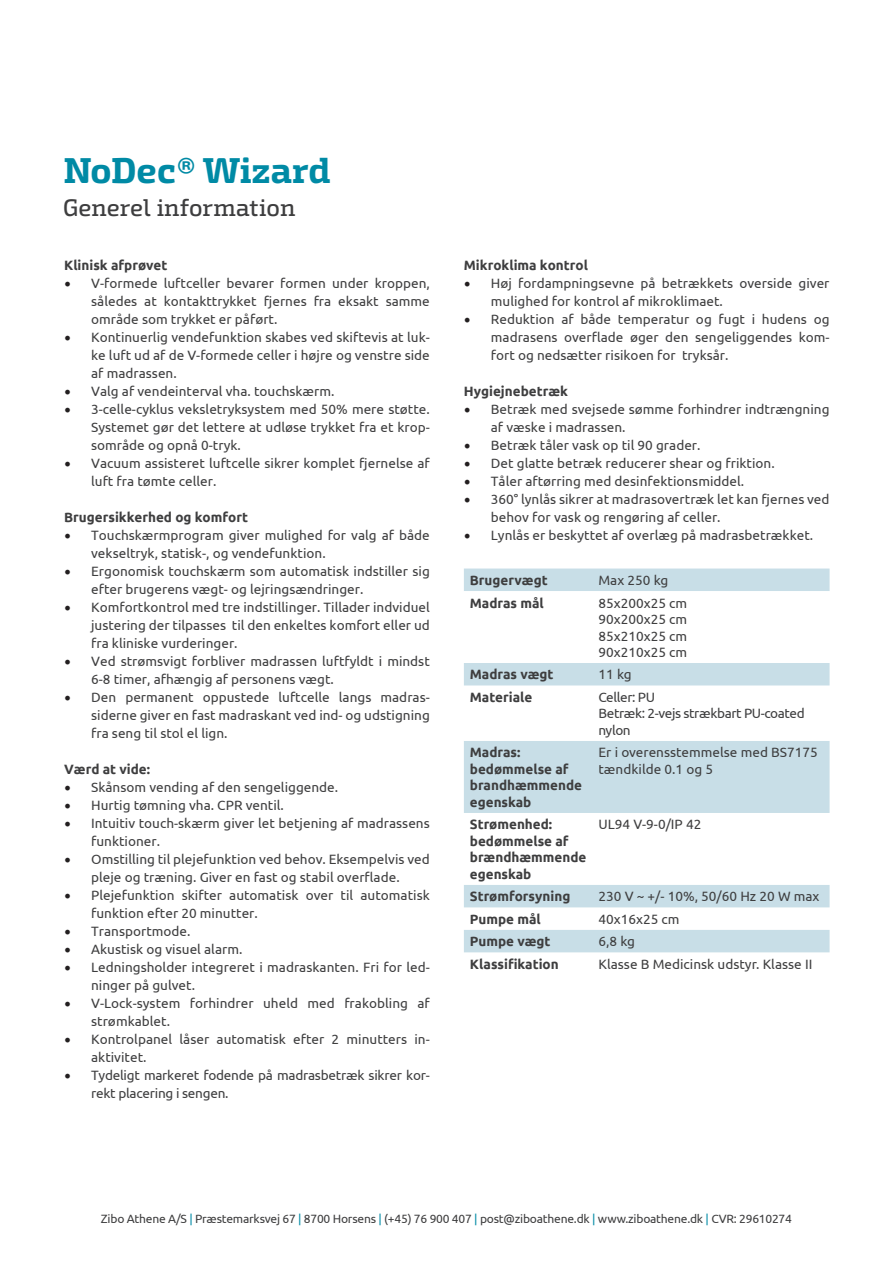
<style>
.page{position:relative;width:893px;height:1263px;background:#fff}
.page>*{position:absolute;margin:0;border:0;box-sizing:border-box;transform-origin:0 0}
.t1{font:700 36px "Exo Slab Pro";letter-spacing:-.005em;color:#008aa5}
.t2{font:500 24px "Exo Slab Pro";letter-spacing:-.005em;color:#3e3e3f}
.t3{font:13.5px/18px "Ubuntu";color:#3e3e3f}
.t4{font:700 13.5px/16.5px "Ubuntu";color:#3e3e3f}
.t5{font:13.5px/18px "Ubuntu";letter-spacing:-.02em;color:#3e3e3f}
.t6{font:13.5px/16.5px "Ubuntu";letter-spacing:-.03em;color:#3e3e3f}
.t7{font:12px "Ubuntu";letter-spacing:-.02em;color:#3e3e3f}
.s1{font-family:"Minion Pro";font-size:18px;color:#231f20}
.s2{color:#008aa5}
</style>
<div class="page">
<svg style="left:464px;top:568px;width:366px;height:384px"></svg>
<h1 class="t1" style="left:63px;top:147px;width:269px">NoDec® Wizard</h1>
<h2 class="t2" style="left:63px;top:193px;width:234px">Generel information</h2>
<p class="t4" style="left:64px;top:256px;width:105px">Klinisk afprøvet</p>
<p class="t3" style="left:91px;top:274px;width:340px;text-align:justify;text-indent:-27px"><span class="s1">•</span> V-formede luftceller bevarer formen under kroppen, således at kontakttrykket fjernes fra eksakt samme område som trykket er påført.</p>
<p class="t3" style="left:91px;top:328px;width:340px;text-align:justify;text-indent:-27px"><span class="s1">•</span> Kontinuerlig vendefunktion skabes ved skiftevis at luk&shy;ke luft ud af de V-formede celler i højre og venstre side af madrassen.</p>
<p class="t3" style="left:64px;top:382px;width:272px"><span class="s1">•</span> Valg af vendeinterval vha. touchskærm.</p>
<p class="t3" style="left:91px;top:400px;width:340px;text-align:justify;text-indent:-27px"><span class="s1">•</span> 3-celle-cyklus veksletryksystem med 50% mere støtte.<br>Systemet gør det lettere at udløse trykket fra et krop&shy;sområde og opnå 0-tryk.</p>
<p class="t3" style="left:91px;top:454px;width:340px;text-indent:-27px"><span class="s1">•</span> Vacuum assisteret luftcelle sikrer komplet fjernelse af luft fra tømte celler.</p>
<p class="t4" style="left:64px;top:508px;width:185px">Brugersikkerhed og komfort</p>
<p class="t3" style="left:91px;top:526px;width:340px;text-indent:-27px"><span class="s1">•</span> Touchskærmprogram giver mulighed for valg af både vekseltryk, statisk-, og vendefunktion.</p>
<p class="t3" style="left:91px;top:562px;width:340px;text-indent:-27px"><span class="s1">•</span> Ergonomisk touchskærm som automatisk indstiller sig efter brugerens vægt- og lejringsændringer.</p>
<p class="t3" style="left:91px;top:598px;width:340px;text-align:justify;text-indent:-27px"><span class="s1">•</span> Komfortkontrol med tre indstillinger. Tillader indviduel justering der tilpasses til den enkeltes komfort eller ud fra kliniske vurderinger.</p>
<p class="t3" style="left:91px;top:652px;width:340px;text-indent:-27px"><span class="s1">•</span> Ved strømsvigt forbliver madrassen luftfyldt i mindst<br>6-8 timer, afhængig af personens vægt.</p>
<p class="t3" style="left:91px;top:688px;width:340px;text-align:justify;text-indent:-27px"><span class="s1">•</span> Den permanent oppustede luftcelle langs madras&shy;siderne giver en fast madraskant ved ind- og udstigning fra seng til stol el lign.</p>
<p class="t4" style="left:64px;top:760px;width:88px">Værd at vide:</p>
<p class="t3" style="left:64px;top:778px;width:276px"><span class="s1">•</span> Skånsom vending af den sengeliggende.</p>
<p class="t3" style="left:64px;top:796px;width:221px"><span class="s1">•</span> Hurtig tømning vha. CPR ventil.</p>
<p class="t3" style="left:91px;top:814px;width:340px;text-indent:-27px"><span class="s1">•</span> Intuitiv touch-skærm giver let betjening af madrassens funktioner.</p>
<p class="t3" style="left:64px;top:850px;width:367px;text-align:center"><span class="s1">•</span> Omstilling til plejefunktion ved behov. Eksempelvis ved pleje og træning. Giver en fast og stabil overflade.</p>
<p class="t3" style="left:91px;top:886px;width:340px;text-indent:-27px"><span class="s1">•</span> Plejefunktion skifter automatisk over til automatisk funktion efter 20 minutter.</p>
<p class="t3" style="left:64px;top:922px;width:128px"><span class="s1">•</span> Transportmode.</p>
<p class="t3" style="left:64px;top:940px;width:180px"><span class="s1">•</span> Akustisk og visuel alarm.</p>
<p class="t3" style="left:91px;top:958px;width:340px;text-indent:-27px"><span class="s1">•</span> Ledningsholder integreret i madraskanten. Fri for led&shy;ninger på gulvet.</p>
<p class="t3" style="left:91px;top:994px;width:340px;text-indent:-27px"><span class="s1">•</span> V-Lock-system forhindrer uheld med frakobling af strømkablet.</p>
<p class="t3" style="left:91px;top:1030px;width:340px;text-indent:-27px"><span class="s1">•</span> Kontrolpanel låser automatisk efter 2 minutters in&shy;aktivitet.</p>
<p class="t5" style="left:91px;top:1066px;width:340px;text-indent:-27px"><span class="s1">•</span> Tydeligt markeret fodende på madrasbetræk sikrer kor&shy;rekt placering i sengen.</p>
<p class="t4" style="left:464px;top:256px;width:126px">Mikroklima kontrol</p>
<p class="t3" style="left:491px;top:274px;width:340px;text-indent:-27px"><span class="s1">•</span> Høj fordampningsevne på betrækkets overside giver mulighed for kontrol af mikroklimaet.</p>
<p class="t3" style="left:491px;top:310px;width:340px;text-align:justify;text-indent:-27px"><span class="s1">•</span> Reduktion af både temperatur og fugt i hudens og madrasens overflade øger den sengeliggendes kom&shy;fort og nedsætter risikoen for tryksår.</p>
<p class="t4" style="left:464px;top:382px;width:106px">Hygiejnebetræk</p>
<p class="t3" style="left:491px;top:400px;width:340px;text-indent:-27px"><span class="s1">•</span> Betræk med svejsede sømme forhindrer indtrængning af væske i madrassen.</p>
<p class="t3" style="left:464px;top:436px;width:238px"><span class="s1">•</span> Betræk tåler vask op til 90 grader.</p>
<p class="t3" style="left:464px;top:454px;width:312px"><span class="s1">•</span> Det glatte betræk reducerer shear og friktion.</p>
<p class="t3" style="left:464px;top:472px;width:282px"><span class="s1">•</span> Tåler aftørring med desinfektionsmiddel.</p>
<p class="t3" style="left:491px;top:490px;width:340px;text-indent:-27px"><span class="s1">•</span> 360° lynlås sikrer at madrasovertræk let kan fjernes ved behov for vask og rengøring af celler.</p>
<p class="t3" style="left:464px;top:526px;width:351px"><span class="s1">•</span> Lynlås er beskyttet af overlæg på madrasbetrækket.</p>
<p class="t4" style="left:470px;top:571px;width:79px">Brugervægt</p>
<p class="t3" style="left:598px;top:571px;width:71px">Max 250 kg</p>
<p class="t4" style="left:470px;top:594px;width:75px">Madras mål</p>
<p class="t3" style="left:598px;top:594px;width:90px;line-height:16.5px;text-align:justify">85x200x25 cm 90x200x25 cm 85x210x25 cm 90x210x25 cm</p>
<p class="t4" style="left:470px;top:666px;width:85px">Madras vægt</p>
<p class="t3" style="left:598px;top:665px;width:35px">11 kg</p>
<p class="t4" style="left:470px;top:688px;width:64px">Materiale</p>
<p class="t6" style="left:598px;top:688px;width:208px">Celler: PU<br>Betræk: 2-vejs strækbart PU-coated nylon</p>
<p class="t4" style="left:470px;top:744px;width:114px">Madras: bedømmelse af brandhæmmende egenskab</p>
<p class="t3" style="left:598px;top:744px;width:221px;line-height:16.5px">Er i overensstemmelse med BS7175 tændkilde 0.1 og 5</p>
<p class="t4" style="left:470px;top:816px;width:118px">Strømenhed: bedømmelse af brændhæmmende egenskab</p>
<p class="t3" style="left:598px;top:815px;width:104px">UL94 V-9-0/IP 42</p>
<p class="t4" style="left:470px;top:888px;width:102px">Strømforsyning</p>
<p class="t3" style="left:598px;top:887px;width:223px">230 V ~ +/- 10%, 50/60 Hz 20 W max</p>
<p class="t4" style="left:470px;top:910px;width:72px">Pumpe mål</p>
<p class="t3" style="left:598px;top:910px;width:83px">40x16x25 cm</p>
<p class="t4" style="left:470px;top:933px;width:82px">Pumpe vægt</p>
<p class="t3" style="left:598px;top:932px;width:38px">6,8 kg</p>
<p class="t4" style="left:470px;top:955px;width:90px">Klassifikation</p>
<p class="t3" style="left:598px;top:954px;width:215px">Klasse B Medicinsk udstyr. Klasse II</p>
<p class="t7" style="left:101px;top:1211px;width:693px">Zibo Athene A/S <span class="s2">|</span> Præstemarksvej 67 <span class="s2">|</span> 8700 Horsens <span class="s2">|</span> (+45) 76 900 407 <span class="s2">|</span> post@ziboathene.dk <span class="s2">|</span> www.ziboathene.dk <span class="s2">|</span> CVR: 29610274</p>
</div>
